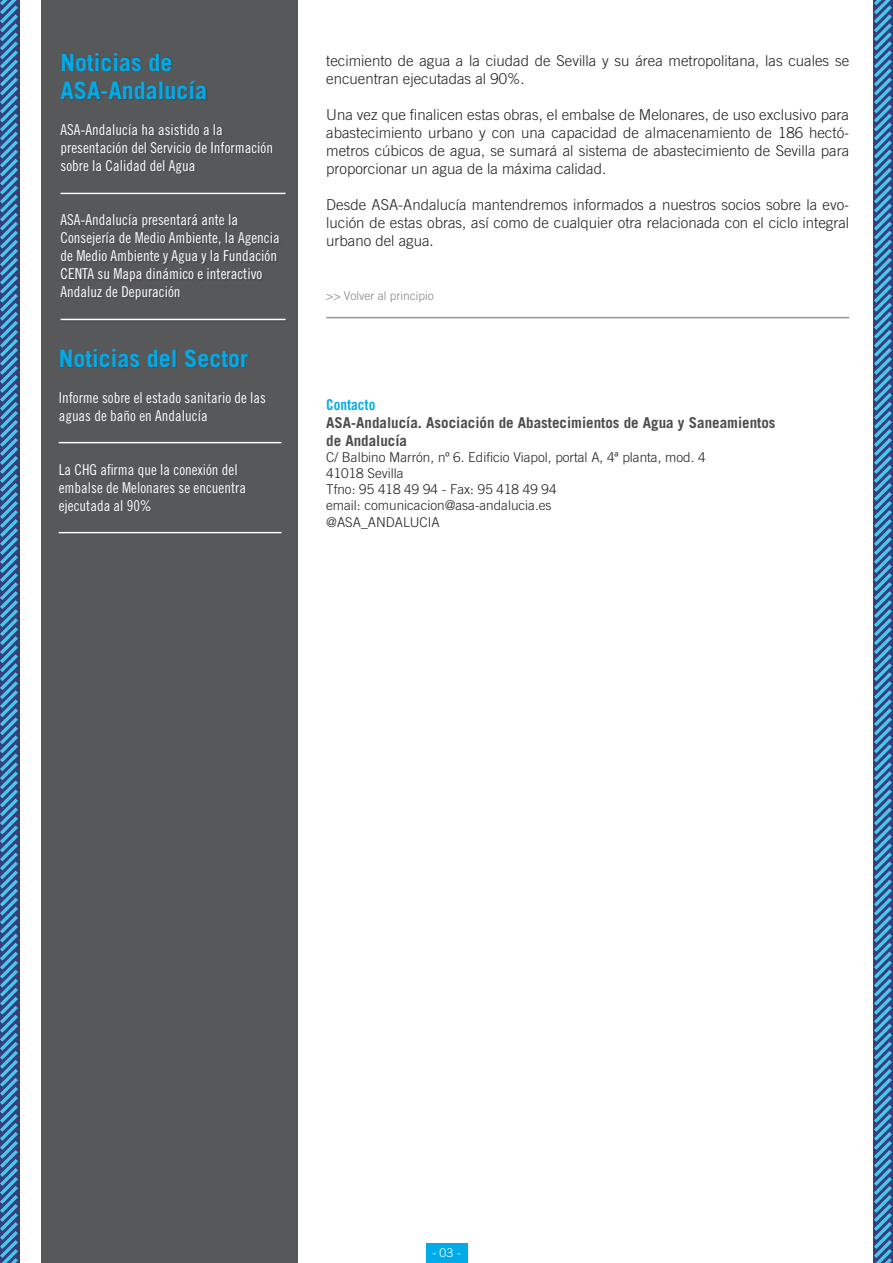
<style>
.page{position:relative;width:893px;height:1263px;background:#fff}
.page>*{position:absolute;margin:0;border:0;box-sizing:border-box;transform-origin:0 0}
.t1{font:700 24px "Trade Gothic";color:#00abea}
.t2{font:300 15px/18px "Trade Gothic";color:#231f20;text-align:justify}
.t3{font:15px/18px "Trade Gothic Cond Eighteen";color:#fff}
.t4{font:700 15px "Trade Gothic";color:#4b4c4d}
.t5{font:15px "Trade Gothic Bold Cond Twenty";color:#00abea}
.t6{font:300 13.5px "Trade Gothic";color:#231f20}
.t7{font:300 12px "Trade Gothic";color:#808285}
.t8{font:300 12px "Trade Gothic";color:#fff}
</style>
<div class="page">
<svg style="left:873px;top:0;width:20px;height:1263px;background:#3d78aa"></svg>
<hr style="left:326px;top:317px;width:523px;height:1px;background:#939598">
<div style="left:41px;top:0;width:257px;height:1263px;background:#57585a"></div>
<svg style="left:0;top:0;width:20px;height:1263px;background:#3d78aa"></svg>
<div style="left:61px;top:349px;width:188px;height:20px;background:#535456"></div>
<hr style="left:59px;top:442px;width:223px;height:1px;background:#fff">
<hr style="left:59px;top:532px;width:223px;height:1px;background:#fff">
<hr style="left:61px;top:193px;width:225px;height:1px;background:#fff">
<hr style="left:61px;top:319px;width:225px;height:1px;background:#fff">
<div style="left:426px;top:1243px;width:41px;height:20px;background:#00abea"></div>
<p class="t1" style="left:61px;top:47px;width:114px">Noticias de</p>
<p class="t1" style="left:61px;top:76px;width:148px">ASA-Andalucía</p>
<p class="t3" style="left:61px;top:121px;width:214px">ASA-Andalucía ha asistido a la presentación del Servicio de Información sobre la Calidad del Agua</p>
<p class="t3" style="left:61px;top:211px;width:221px">ASA-Andalucía presentará ante la Consejería de Medio Ambiente, la Agencia de Medio Ambiente y Agua y la Fundación CENTA su Mapa dinámico e interactivo Andaluz de Depuración</p>
<p class="t1" style="left:59px;top:344px;width:191px">Noticias del Sector</p>
<p class="t3" style="left:59px;top:388px;width:209px">Informe sobre el estado sanitario de las aguas de baño en Andalucía</p>
<p class="t3" style="left:59px;top:460px;width:189px">La CHG afirma que la conexión del embalse de Melonares se encuentra ejecutada al 90%</p>
<p class="t2" style="left:326px;top:51px;width:524px">tecimiento de agua a la ciudad de Sevilla y su área metropolitana, las cuales se encuentran ejecutadas al 90%.</p>
<p class="t2" style="left:326px;top:105px;width:524px">Una vez que finalicen estas obras, el embalse de Melonares, de uso exclusivo para abastecimiento urbano y con una capacidad de almacenamiento de 186 hectó&shy;metros cúbicos de agua, se sumará al sistema de abastecimiento de Sevilla para proporcionar un agua de la máxima calidad.</p>
<p class="t2" style="left:326px;top:195px;width:525px">Desde ASA-Andalucía mantendremos informados a nuestros socios sobre la evo&shy;lución de estas obras, así como de cualquier otra relacionada con el ciclo integral urbano del agua.</p>
<p class="t7" style="left:326px;top:288px;width:109px">&gt;&gt; Volver al principio</p>
<p class="t5" style="left:326px;top:395px;width:51px">Contacto</p>
<p class="t4" style="left:326px;top:413px;width:451px">ASA-Andalucía. Asociación de Abastecimientos de Agua y Saneamientos</p>
<p class="t4" style="left:326px;top:431px;width:82px">de Andalucía</p>
<p class="t6" style="left:326px;top:449px;width:381px">C/ Balbino Marrón, nº 6. Edificio Viapol, portal A, 4ª planta, mod. 4</p>
<p class="t6" style="left:326px;top:465px;width:79px">41018 Sevilla</p>
<p class="t6" style="left:326px;top:481px;width:232px">Tfno: 95 418 49 94 - Fax: 95 418 49 94</p>
<p class="t6" style="left:326px;top:498px;width:227px">email: comunicacion@asa-andalucia.es</p>
<p class="t6" style="left:326px;top:514px;width:115px">@ASA_ANDALUCIA</p>
<p class="t8" style="left:432px;top:1246px;width:30px">- 03 -</p>
</div>
